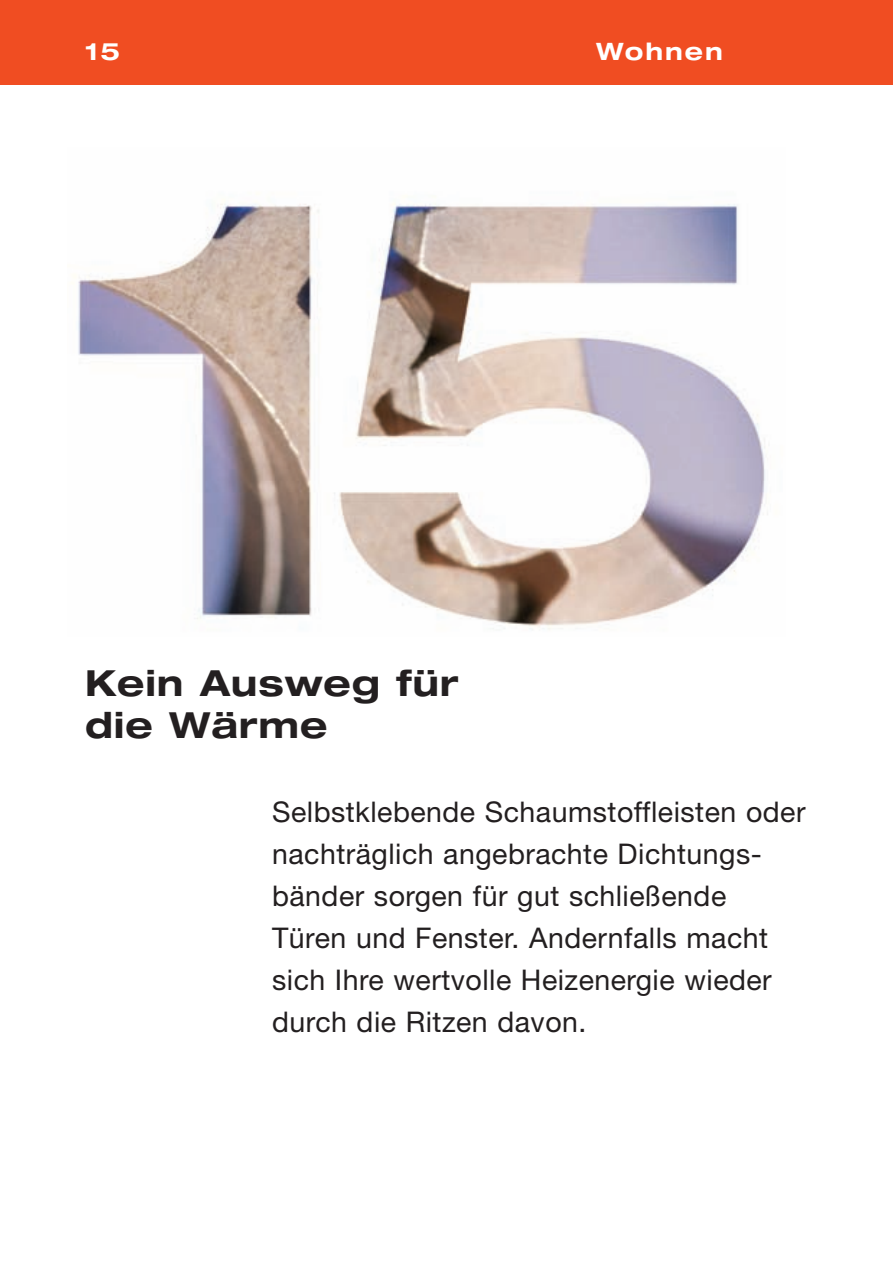
<style>
.page{position:relative;width:893px;height:1263px;background:#fff}
.page>*{position:absolute;margin:0;border:0;box-sizing:border-box;transform-origin:0 0}
.t1{font:700 expanded 36px/42px "Helvetica Neue";letter-spacing:.025em;color:#231f20}
.t2{font:28.5px/42px "Helvetica Neue";letter-spacing:.015em;color:#231f20}
.t3{font:700 expanded 24px "Helvetica Neue";letter-spacing:.08em;color:#fff}
</style>
<div class="page">
<div style="left:0;top:0;width:893px;height:85px;background:#f04d22"></div>
<img style="left:78px;top:203px;width:690px;height:427px">
<p class="t3" style="left:85px;top:43px;width:36px">15</p>
<p class="t3" style="left:596px;top:43px;width:128px">Wohnen</p>
<p class="t1" style="left:85px;top:666px;width:375px">Kein Ausweg für die Wärme</p>
<p class="t2" style="left:272px;top:794px;width:535px">Selbstklebende Schaumstoffleisten oder nachträglich angebrachte Dichtungs&shy;bänder sorgen für gut schließende Türen und Fenster. Andernfalls macht sich Ihre wertvolle Heizenergie wieder durch die Ritzen davon.</p>
</div>
